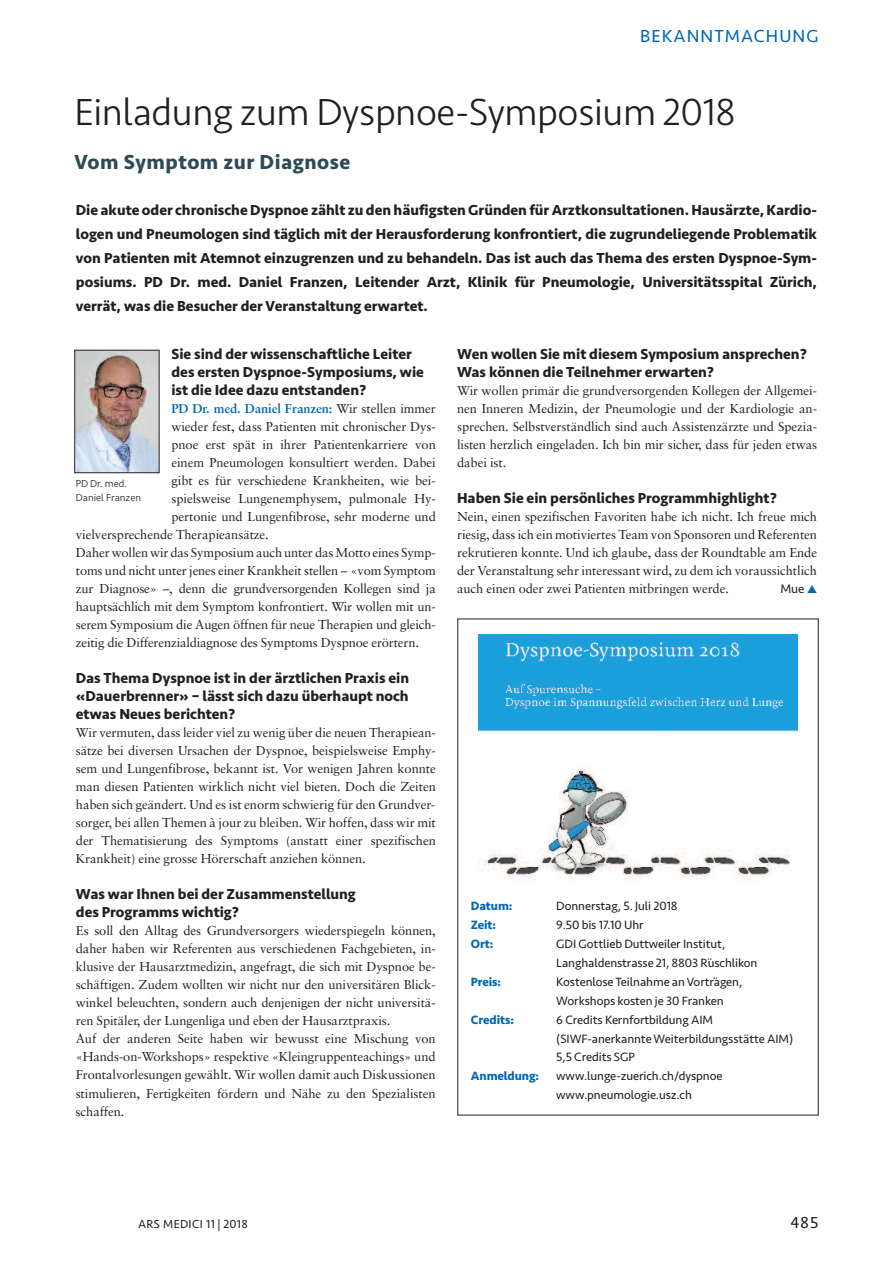
<style>
.page{position:relative;width:893px;height:1263px;background:#fff}
.page>*{position:absolute;margin:0;border:0;box-sizing:border-box;transform-origin:0 0}
.t1{font:300 39px "Seravek";letter-spacing:-.01em;color:#231f20}
.t2{font:700 21px "Seravek";letter-spacing:.025em;color:#2c4b59}
.t3{font:18px "Seravek";letter-spacing:.06em;color:#0166b3}
.t4{font:16.5px "Seravek";color:#231f20}
.t5{font:700 15px/18px "Seravek";color:#231f20}
.t6{font:12.9px/18px "Sabon";letter-spacing:-.005em;color:#231f20;text-align:justify}
.t7{font:700 12.9px "Sabon";letter-spacing:-.005em;color:#0166b3}
.t8{font:12.9px "Seravek";color:#231f20}
.t9{font:12.45px/19px "Seravek";letter-spacing:-.005em;color:#231f20}
.t10{font:700 12.45px "Seravek";letter-spacing:-.005em;color:#0166b3}
.t11{font:12px "Seravek";letter-spacing:.025em;color:#231f20}
.t12{font:300 10.5px/13.8px "Seravek";color:#231f20}
.s1{font-weight:400;color:#231f20}
.s2{color:#0166b3}
</style>
<div class="page">
<img style="left:76px;top:352px;width:81px;height:119px">
<div style="left:74px;top:350px;width:85px;height:123px;border:1px solid #231f20"></div>
<img style="left:478px;top:634px;width:319px;height:248px">
<h3 class="t3" style="left:640px;top:22px;width:180px">BEKANNTMACHUNG</h3>
<h1 class="t1" style="left:74px;top:89px;width:663px">Einladung zum Dyspnoe-Symposium 2018</h1>
<h2 class="t2" style="left:74px;top:146px;width:277px">Vom Symptom zur Diagnose</h2>
<p class="t5" style="left:76px;top:198px;width:743px;line-height:24px;text-align:justify">Die akute oder chronische Dyspnoe zählt zu den häufigsten Gründen für Arztkonsultationen. Hausärzte, Kardio&shy;logen und Pneumologen sind täglich mit der Herausforderung konfrontiert, die zugrundeliegende Problematik von Patienten mit Atemnot einzugrenzen und zu behandeln. Das ist auch das Thema des ersten Dyspnoe-Sym&shy;posiums. PD Dr. med. Daniel Franzen, Leitender Arzt, Klinik für Pneumologie, Universitätsspital Zürich, verrät, was die Besucher der Veranstaltung erwartet.</p>
<p class="t5" style="left:171px;top:345px;width:254px">Sie sind der wissenschaftliche Leiter des ersten Dyspnoe-Symposiums, wie ist die Idee dazu entstanden?</p>
<p class="t7" style="left:171px;top:404px;width:266px">PD Dr. med. Daniel Franzen: <span class="s1">Wir stellen immer</span></p>
<p class="t6" style="left:171px;top:419px;width:266px">wieder fest, dass Patienten mit chronischer Dys-</p>
<p class="t6" style="left:171px;top:437px;width:266px">pnoe erst spät in ihrer Patientenkarriere von</p>
<p class="t6" style="left:171px;top:455px;width:266px">einem Pneumologen konsultiert werden. Dabei</p>
<p class="t6" style="left:171px;top:473px;width:266px">gibt es für verschiedene Krankheiten, wie bei-</p>
<p class="t6" style="left:171px;top:491px;width:266px">spielsweise Lungenemphysem, pulmonale Hy-</p>
<p class="t6" style="left:171px;top:509px;width:266px">pertonie und Lungenfibrose, sehr moderne und</p>
<p class="t6" style="left:76px;top:527px;width:194px">vielversprechende Therapieansätze.</p>
<p class="t6" style="left:76px;top:545px;width:361px">Daher wollen wir das Symposium auch unter das Motto eines Symp-</p>
<p class="t6" style="left:76px;top:563px;width:361px">toms und nicht unter jenes einer Krankheit stellen – «vom Symptom</p>
<p class="t6" style="left:76px;top:581px;width:361px">zur Diagnose» –, denn die grundversorgenden Kollegen sind ja</p>
<p class="t6" style="left:76px;top:599px;width:361px">hauptsächlich mit dem Symptom konfrontiert. Wir wollen mit un-</p>
<p class="t6" style="left:76px;top:617px;width:361px">serem Symposium die Augen öffnen für neue Therapien und gleich-</p>
<p class="t6" style="left:76px;top:635px;width:344px">zeitig die Differenzialdiagnose des Symptoms Dyspnoe erörtern.</p>
<p class="t5" style="left:76px;top:669px;width:335px;text-align:justify">Das Thema Dyspnoe ist in der ärztlichen Praxis ein «Dauerbrenner» – lässt sich dazu überhaupt noch etwas Neues berichten?</p>
<p class="t6" style="left:76px;top:725px;width:361px">Wir vermuten, dass leider viel zu wenig über die neuen Therapiean&shy;sätze bei diversen Ursachen der Dyspnoe, beispielsweise Emphy&shy;sem und Lungenfibrose, bekannt ist. Vor wenigen Jahren konnte man diesen Patienten wirklich nicht viel bieten. Doch die Zeiten haben sich geändert. Und es ist enorm schwierig für den Grundver&shy;sorger, bei allen Themen à jour zu bleiben. Wir hoffen, dass wir mit der Thematisierung des Symptoms (anstatt einer spezifischen Krankheit) eine grosse Hörerschaft anziehen können.</p>
<p class="t5" style="left:76px;top:885px;width:281px">Was war Ihnen bei der Zusammenstellung des Programms wichtig?</p>
<p class="t6" style="left:76px;top:923px;width:362px;text-align:left">Es soll den Alltag des Grundversorgers wiederspiegeln können, daher haben wir Referenten aus verschiedenen Fachgebieten, in&shy;klusive der Hausarztmedizin, angefragt, die sich mit Dyspnoe be&shy;schäftigen. Zudem wollten wir nicht nur den universitären Blick&shy;winkel beleuchten, sondern auch denjenigen der nicht universitä&shy;ren Spitäler, der Lungenliga und eben der Hausarztpraxis.<br>Auf der anderen Seite haben wir bewusst eine Mischung von «Hands-on-Workshops» respektive «Kleingruppenteachings» und Frontalvorlesungen gewählt. Wir wollen damit auch Diskussionen stimulieren, Fertigkeiten fördern und Nähe zu den Spezialisten schaffen.</p>
<p class="t12" style="left:76px;top:477px;width:67px">PD Dr. med.<br>Daniel Franzen</p>
<p class="t5" style="left:457px;top:345px;width:351px">Wen wollen Sie mit diesem Symposium ansprechen?<br>Was können die Teilnehmer erwarten?</p>
<p class="t6" style="left:457px;top:383px;width:361px">Wir wollen primär die grundversorgenden Kollegen der Allgemei&shy;nen Inneren Medizin, der Pneumologie und der Kardiologie an&shy;sprechen. Selbstverständlich sind auch Assistenzärzte und Spezia&shy;listen herzlich eingeladen. Ich bin mir sicher, dass für jeden etwas dabei ist.</p>
<p class="t5" style="left:457px;top:489px;width:321px">Haben Sie ein persönliches Programmhighlight?</p>
<p class="t6" style="left:457px;top:509px;width:361px">Nein, einen spezifischen Favoriten habe ich nicht. Ich freue mich riesig, dass ich ein motiviertes Team von Sponsoren und Referenten rekrutieren konnte. Und ich glaube, dass der Roundtable am Ende der Veranstaltung sehr interessant wird, zu dem ich voraussichtlich auch einen oder zwei Patienten mitbringen werde.</p>
<p class="t8" style="left:780px;top:579px;width:38px">Mue <span class="s2">▲</span></p>
<p class="t10" style="left:471px;top:896px;width:43px">Datum:</p>
<p class="t9" style="left:556px;top:896px;width:123px">Donnerstag, 5. Juli 2018</p>
<p class="t10" style="left:471px;top:915px;width:27px">Zeit:</p>
<p class="t9" style="left:556px;top:915px;width:89px">9.50 bis 17.10 Uhr</p>
<p class="t10" style="left:471px;top:934px;width:24px">Ort:</p>
<p class="t9" style="left:556px;top:934px;width:203px">GDI Gottlieb Duttweiler Institut,<br>Langhaldenstrasse 21, 8803 Rus̈chlikon</p>
<p class="t10" style="left:471px;top:972px;width:32px">Preis:</p>
<p class="t9" style="left:556px;top:972px;width:188px">Kostenlose Teilnahme anVortrag̈en,<br>Workshops kosten je 30 Franken</p>
<p class="t10" style="left:471px;top:1010px;width:45px">Credits:</p>
<p class="t9" style="left:556px;top:1010px;width:238px">6 Credits Kernfortbildung AIM (SIWF-anerkannte Weiterbildungsstätte AIM)</p>
<p class="t9" style="left:556px;top:1047px;width:80px">5,5 Credits SGP</p>
<p class="t10" style="left:471px;top:1066px;width:70px">Anmeldung:</p>
<p class="t9" style="left:556px;top:1066px;width:168px">www.lunge-zuerich.ch/dyspnoe www.pneumologie.usz.ch</p>
<p class="t11" style="left:138px;top:1214px;width:111px">ARS MEDICI 11 | 2018</p>
<p class="t4" style="left:790px;top:1209px;width:30px">485</p>
</div>
